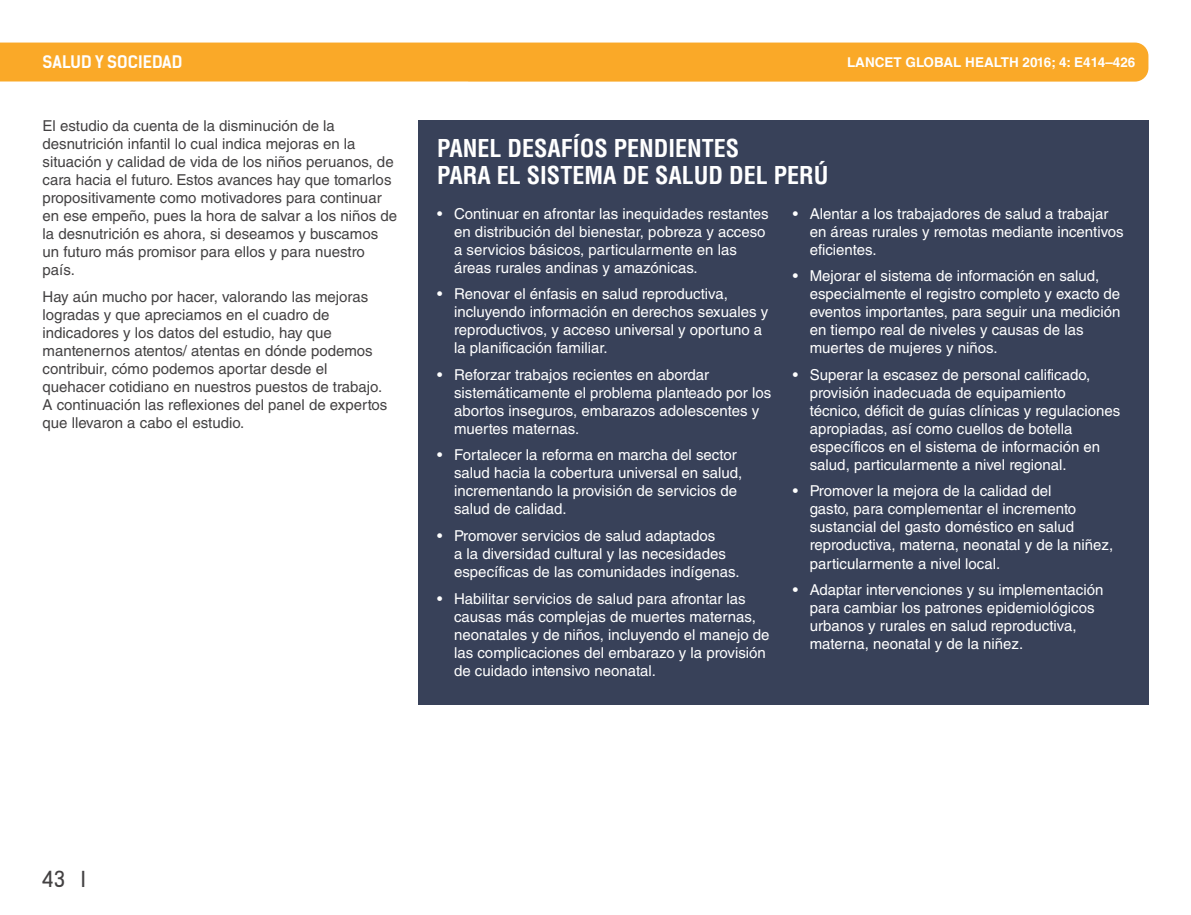
<style>
.page{position:relative;width:1191px;height:915px;background:#fff}
.page>*{position:absolute;margin:0;border:0;box-sizing:border-box;transform-origin:0 0}
.t1{font:700 condensed 24px/27px "Helvetica LT Std";color:#fff}
.t2{font:21px "Kelson Sans";color:#434142}
.t3{font:700 16.5px "Kelson Sans";letter-spacing:.005em;color:#fff}
.t4{font:15px/18px "Helvetica LT Std";color:#fff}
.t5{font:15px/18px "Helvetica LT Std";color:#434142}
.t6{font:700 13.5px "Helvetica LT Std";color:#fff}
</style>
<div class="page">
<div style="left:418px;top:120px;width:730px;height:584px;background:#384159"></div>
<div style="left:0;top:43px;width:1148px;height:39px;background:#faa928"></div>
<p class="t3" style="left:43px;top:52px;width:141px">SALUD Y SOCIEDAD</p>
<p class="t6" style="left:847px;top:54px;width:290px">LANCET GLOBAL HEALTH 2016; 4: E414–426</p>
<p class="t5" style="left:43px;top:117px;width:356px">El estudio da cuenta de la disminución de la desnutrición infantil lo cual indica mejoras en la situación y calidad de vida de los niños peruanos, de cara hacia el futuro. Estos avances hay que tomarlos propositivamente como motivadores para continuar en ese empeño, pues la hora de salvar a los niños de la desnutrición es ahora, si deseamos y buscamos un futuro más promisor para ellos y para nuestro país.</p>
<p class="t5" style="left:43px;top:287px;width:346px">Hay aún mucho por hacer, valorando las mejoras logradas y que apreciamos en el cuadro de indicadores y los datos del estudio, hay que mantenernos atentos/ atentas en dónde podemos contribuir, cómo podemos aportar desde el quehacer cotidiano en nuestros puestos de trabajo.<br>A continuación las reflexiones del panel de expertos que llevaron a cabo el estudio.</p>
<h1 class="t1" style="left:437px;top:135px;width:393px">PANEL DESAFÍOS PENDIENTES<br>PARA EL SISTEMA DE SALUD DEL PERÚ</h1>
<p class="t4" style="left:454px;top:204px;width:316px;text-indent:-17px">• Continuar en afrontar las inequidades restantes en distribución del bienestar, pobreza y acceso a servicios básicos, particularmente en las áreas rurales andinas y amazónicas.</p>
<p class="t4" style="left:454px;top:285px;width:316px;text-indent:-17px">• Renovar el énfasis en salud reproductiva, incluyendo información en derechos sexuales y reproductivos, y acceso universal y oportuno a la planificación familiar.</p>
<p class="t4" style="left:454px;top:365px;width:318px;text-indent:-17px">• Reforzar trabajos recientes en abordar sistemáticamente el problema planteado por los abortos inseguros, embarazos adolescentes y muertes maternas.</p>
<p class="t4" style="left:454px;top:446px;width:290px;text-indent:-17px">• Fortalecer la reforma en marcha del sector salud hacia la cobertura universal en salud, incrementando la provisión de servicios de salud de calidad.</p>
<p class="t4" style="left:454px;top:526px;width:287px;text-indent:-17px">• Promover servicios de salud adaptados<br>a la diversidad cultural y las necesidades específicas de las comunidades indígenas.</p>
<p class="t4" style="left:454px;top:589px;width:317px;text-indent:-17px">• Habilitar servicios de salud para afrontar las causas más complejas de muertes maternas, neonatales y de niños, incluyendo el manejo de las complicaciones del embarazo y la provisión de cuidado intensivo neonatal.</p>
<p class="t4" style="left:810px;top:204px;width:315px;text-indent:-17px">• Alentar a los trabajadores de salud a trabajar en áreas rurales y remotas mediante incentivos eficientes.</p>
<p class="t4" style="left:810px;top:267px;width:312px;text-indent:-17px">• Mejorar el sistema de información en salud, especialmente el registro completo y exacto de eventos importantes, para seguir una medición en tiempo real de niveles y causas de las muertes de mujeres y niños.</p>
<p class="t4" style="left:810px;top:365px;width:312px;text-indent:-17px">• Superar la escasez de personal calificado, provisión inadecuada de equipamiento técnico, déficit de guías clínicas y regulaciones apropiadas, así como cuellos de botella específicos en el sistema de información en salud, particularmente a nivel regional.</p>
<p class="t4" style="left:810px;top:482px;width:305px;text-indent:-17px">• Promover la mejora de la calidad del<br>gasto, para complementar el incremento sustancial del gasto doméstico en salud reproductiva, materna, neonatal y de la niñez, particularmente a nivel local.</p>
<p class="t4" style="left:810px;top:580px;width:295px;text-indent:-17px">• Adaptar intervenciones y su implementación para cambiar los patrones epidemiológicos urbanos y rurales en salud reproductiva, materna, neonatal y de la niñez.</p>
<h2 class="t2" style="left:43px;top:866px;width:45px">43 I</h2>
</div>
